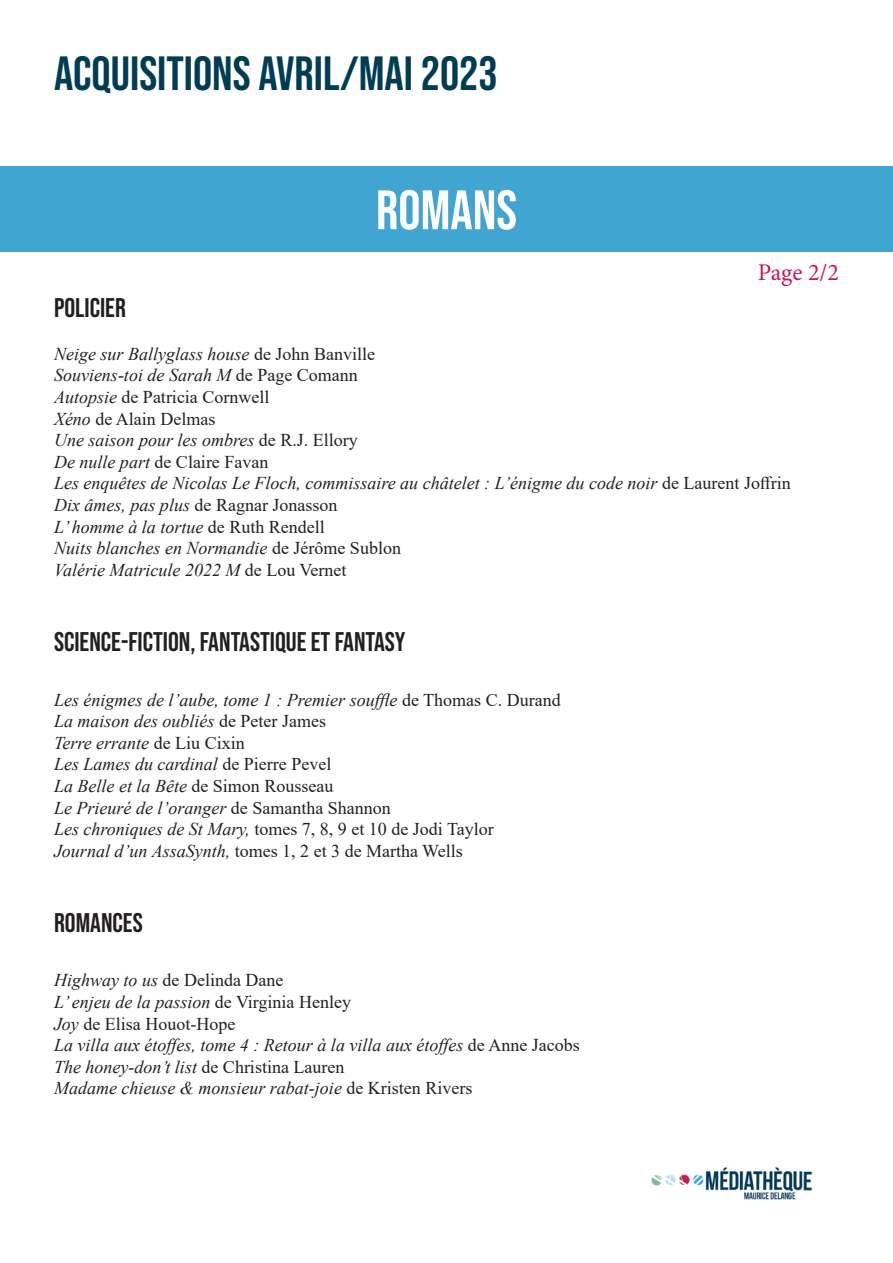
<style>
.page{position:relative;width:893px;height:1263px;background:#fff}
.page>*{position:absolute;margin:0;border:0;box-sizing:border-box;transform-origin:0 0}
.t1{font:55.5px "Bebas Neue";color:#fff}
.t2{font:48px "Bebas Neue";color:#003c54}
.t3{font:27px "Bebas Neue";color:#231f20}
.t4{font:24px "Minion Pro";color:#ca1950}
.t5{font:italic 18px "Times New Roman";color:#231f20}
.t6{font:18px "Times New Roman";color:#231f20}
.s1{font-style:normal}
.s2{font-style:italic}
</style>
<div class="page">
<div style="left:0;top:166px;width:893px;height:85px;background:#40a5d1"></div>
<img style="left:651px;top:1167px;width:161px;height:33px">
<h2 class="t2" style="left:54px;top:46px;width:445px">ACQUISITIONS AVRIL/MAI 2023</h2>
<h1 class="t1" style="left:376px;top:179px;width:143px">ROMANS</h1>
<p class="t4" style="left:758px;top:256px;width:83px">Page 2/2</p>
<p class="t3" style="left:54px;top:292px;width:73px">POLICIER</p>
<p class="t5" style="left:54px;top:341px;width:322px">Neige sur Ballyglass house <span class="s1">de John Banville</span></p>
<p class="t5" style="left:54px;top:363px;width:305px">Souviens-toi de Sarah M <span class="s1">de Page Comann</span></p>
<p class="t6" style="left:54px;top:384px;width:217px"><span class="s2">Autopsie</span> de Patricia Cornwell</p>
<p class="t6" style="left:54px;top:406px;width:163px"><span class="s2">Xéno</span> de Alain Delmas</p>
<p class="t5" style="left:54px;top:428px;width:305px">Une saison pour les ombres <span class="s1">de R.J. Ellory</span></p>
<p class="t6" style="left:54px;top:449px;width:216px"><span class="s2">De nulle part</span> de Claire Favan</p>
<p class="t5" style="left:54px;top:471px;width:738px">Les enquêtes de Nicolas Le Floch, commissaire au châtelet : L’énigme du code noir <span class="s1">de Laurent Joffrin</span></p>
<p class="t6" style="left:54px;top:492px;width:285px"><span class="s2">Dix âmes, pas plus</span> de Ragnar Jonasson</p>
<p class="t5" style="left:54px;top:514px;width:272px">L’ homme à la tortue <span class="s1">de Ruth Rendell</span></p>
<p class="t5" style="left:54px;top:536px;width:348px">Nuits blanches en Normandie <span class="s1">de Jérôme Sublon</span></p>
<p class="t5" style="left:54px;top:557px;width:294px">Valérie Matricule 2022 M <span class="s1">de Lou Vernet</span></p>
<p class="t3" style="left:54px;top:627px;width:353px">SCIENCE-FICTION, FANTASTIQUE ET FANTASY</p>
<p class="t5" style="left:54px;top:687px;width:508px">Les énigmes de l’aube, tome 1 : Premier souffle <span class="s1">de Thomas C. Durand</span></p>
<p class="t5" style="left:54px;top:709px;width:273px">La maison des oubliés <span class="s1">de Peter James</span></p>
<p class="t5" style="left:54px;top:730px;width:192px">Terre errante <span class="s1">de Liu Cixin</span></p>
<p class="t5" style="left:54px;top:752px;width:279px">Les Lames du cardinal <span class="s1">de Pierre Pevel</span></p>
<p class="t5" style="left:54px;top:773px;width:281px">La Belle et la Bête <span class="s1">de Simon Rousseau</span></p>
<p class="t5" style="left:54px;top:795px;width:338px">Le Prieuré de l’oranger <span class="s1">de Samantha Shannon</span></p>
<p class="t6" style="left:54px;top:816px;width:441px"><span class="s2">Les chroniques de St Mary,</span> tomes 7, 8, 9 et 10 de Jodi Taylor</p>
<p class="t6" style="left:54px;top:838px;width:410px"><span class="s2">Journal d’un AssaSynth,</span> tomes 1, 2 et 3 de Martha Wells</p>
<p class="t3" style="left:54px;top:908px;width:90px">ROMANCES</p>
<p class="t6" style="left:54px;top:967px;width:231px"><span class="s2">Highway to us</span> de Delinda Dane</p>
<p class="t5" style="left:54px;top:989px;width:299px">L’ enjeu de la passion <span class="s1">de Virginia Henley</span></p>
<p class="t6" style="left:54px;top:1011px;width:183px"><span class="s2">Joy</span> de Elisa Houot-Hope</p>
<p class="t5" style="left:54px;top:1033px;width:527px">La villa aux étoffes, tome 4 : Retour à la villa aux étoffes <span class="s1">de Anne Jacobs</span></p>
<p class="t5" style="left:54px;top:1054px;width:292px">The honey-don’t list <span class="s1">de Christina Lauren</span></p>
<p class="t5" style="left:54px;top:1076px;width:420px">Madame chieuse &amp; monsieur rabat-joie <span class="s1">de Kristen Rivers</span></p>
</div>
